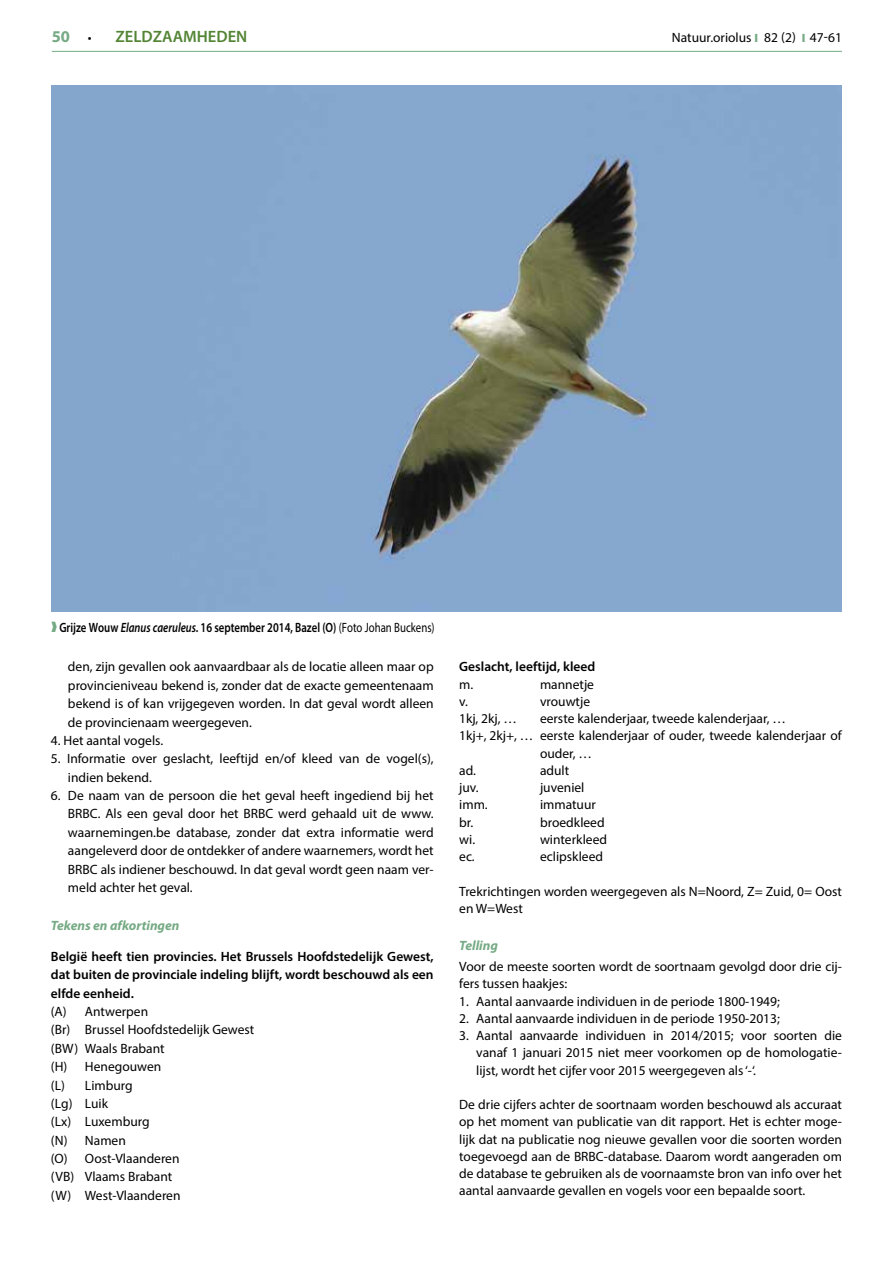
<style>
.page{position:relative;width:893px;height:1263px;background:#fff}
.page>*{position:absolute;margin:0;border:0;box-sizing:border-box;transform-origin:0 0}
.t1{font:600 16.5px "Myriad Pro";color:#538535}
.t2{font:700 16.5px "Myriad Pro";color:#75aa84}
.t3{font:13.5px/18.3px "Myriad Pro";color:#000;text-align:justify}
.t4{font:600 13.5px/18.3px "Myriad Pro";color:#000;text-align:justify}
.t5{font:600 13.5px "Myriad Pro";color:#000;scale:.8 1}
.t6{font:italic 700 13.5px "Myriad Pro";color:#75aa84}
.s1{font-weight:400;font-size:13.5px;color:#000}
.s2{font-weight:900;font-size:12px;color:#75aa84}
.s3{color:#fff}
.s4{color:#75aa84}
.s5{font-style:italic}
.s6{font-weight:400}
</style>
<div class="page">
<hr style="left:52px;top:51px;width:790px;height:1px;background:#75aa84">
<img style="left:51px;top:85px;width:791px;height:527px">
<p class="t2" style="left:52px;top:25px;width:41px">50 <span class="s1">•</span></p>
<p class="t1" style="left:116px;top:26px;width:133px">ZELDZAAMHEDEN</p>
<p class="t3" style="left:672px;top:28px;width:173px">Natuur.oriolus <span class="s2">I</span> 82 (2) <span class="s2">I</span> <span class="s3">20-30</span></p>
<p class="t3" style="left:810px;top:28px;width:34px">47-61</p>
<p class="t5" style="left:51px;top:619px;width:481px"><span class="s4">❱</span> Grijze Wouw <span class="s5">Elanus caeruleus.</span> 16 september 2014, Bazel (O) <span class="s6">(Foto Johan Buckens)</span></p>
<p class="t3" style="left:68px;top:657px;width:367px">den, zijn gevallen ook aanvaardbaar als de locatie alleen maar op provincieniveau bekend is, zonder dat de exacte gemeentenaam bekend is of kan vrijgegeven worden. In dat geval wordt alleen de provincienaam weergegeven.</p>
<p class="t3" style="left:51px;top:731px;width:114px">4. Het aantal vogels.</p>
<p class="t3" style="left:68px;top:749px;width:367px;text-indent:-17px">5. Informatie over geslacht, leeftijd en/of kleed van de vogel(s), indien bekend.</p>
<p class="t3" style="left:68px;top:786px;width:367px;text-indent:-17px">6. De naam van de persoon die het geval heeft ingediend bij het BRBC. Als een geval door het BRBC werd gehaald uit de www. waarnemingen.be database, zonder dat extra informatie werd aangeleverd door de ontdekker of andere waarnemers, wordt het BRBC als indiener beschouwd. In dat geval wordt geen naam ver&shy;meld achter het geval.</p>
<p class="t6" style="left:51px;top:918px;width:130px">Tekens en afkortingen</p>
<p class="t4" style="left:51px;top:947px;width:384px">België heeft tien provincies. Het Brussels Hoofdstedelijk Gewest, dat buiten de provinciale indeling blijft, wordt beschouwd als een elfde eenheid.</p>
<p class="t3" style="left:51px;top:1002px;width:205px;text-align:left">(A) Antwerpen<br>(Br) Brussel Hoofdstedelijk Gewest (BW) Waals Brabant<br>(H) Henegouwen<br>(L) Limburg<br>(Lg) Luik<br>(Lx) Luxemburg<br>(N) Namen<br>(O) Oost-Vlaanderen<br>(VB) Vlaams Brabant<br>(W) West-Vlaanderen</p>
<p class="t4" style="left:459px;top:657px;width:138px">Geslacht, leeftijd, kleed</p>
<p class="t3" style="left:459px;top:675px;width:16px">m.</p>
<p class="t3" style="left:540px;top:675px;width:56px">mannetje</p>
<p class="t3" style="left:459px;top:692px;width:10px">v.</p>
<p class="t3" style="left:540px;top:692px;width:52px">vrouwtje</p>
<p class="t3" style="left:459px;top:709px;width:59px">1kj, 2kj, …</p>
<p class="t3" style="left:540px;top:709px;width:247px">eerste kalenderjaar, tweede kalenderjaar, …</p>
<p class="t3" style="left:459px;top:726px;width:384px">1kj+, 2kj+, … eerste kalenderjaar of ouder, tweede kalenderjaar of</p>
<p class="t3" style="left:540px;top:744px;width:54px">ouder, …</p>
<p class="t3" style="left:459px;top:761px;width:18px">ad.</p>
<p class="t3" style="left:540px;top:761px;width:31px">adult</p>
<p class="t3" style="left:459px;top:778px;width:21px">juv.</p>
<p class="t3" style="left:540px;top:778px;width:46px">juveniel</p>
<p class="t3" style="left:459px;top:795px;width:30px">imm.</p>
<p class="t3" style="left:540px;top:795px;width:57px">immatuur</p>
<p class="t3" style="left:459px;top:813px;width:16px">br.</p>
<p class="t3" style="left:540px;top:813px;width:66px">broedkleed</p>
<p class="t3" style="left:459px;top:830px;width:17px">wi.</p>
<p class="t3" style="left:540px;top:830px;width:69px">winterkleed</p>
<p class="t3" style="left:459px;top:847px;width:17px">ec.</p>
<p class="t3" style="left:540px;top:847px;width:65px">eclipskleed</p>
<p class="t3" style="left:459px;top:882px;width:384px;line-height:17.2px">Trekrichtingen worden weergegeven als N=Noord, Z= Zuid, 0= Oost en W=West</p>
<p class="t6" style="left:459px;top:937px;width:40px">Telling</p>
<p class="t3" style="left:459px;top:958px;width:384px;line-height:17.2px">Voor de meeste soorten wordt de soortnaam gevolgd door drie cij&shy;fers tussen haakjes:</p>
<p class="t3" style="left:459px;top:992px;width:322px">1. Aantal aanvaarde individuen in de periode 1800-1949;</p>
<p class="t3" style="left:459px;top:1009px;width:322px">2. Aantal aanvaarde individuen in de periode 1950-2013;</p>
<p class="t3" style="left:476px;top:1027px;width:367px;line-height:17.2px;text-indent:-17px">3. Aantal aanvaarde individuen in 2014/2015; voor soorten die vanaf 1 januari 2015 niet meer voorkomen op de homologatie&shy;lijst, wordt het cijfer voor 2015 weergegeven als ‘-‘.</p>
<p class="t3" style="left:459px;top:1096px;width:384px;line-height:17.2px">De drie cijfers achter de soortnaam worden beschouwd als accuraat op het moment van publicatie van dit rapport. Het is echter moge&shy;lijk dat na publicatie nog nieuwe gevallen voor die soorten worden toegevoegd aan de BRBC-database. Daarom wordt aangeraden om de database te gebruiken als de voornaamste bron van info over het aantal aanvaarde gevallen en vogels voor een bepaalde soort.</p>
</div>
